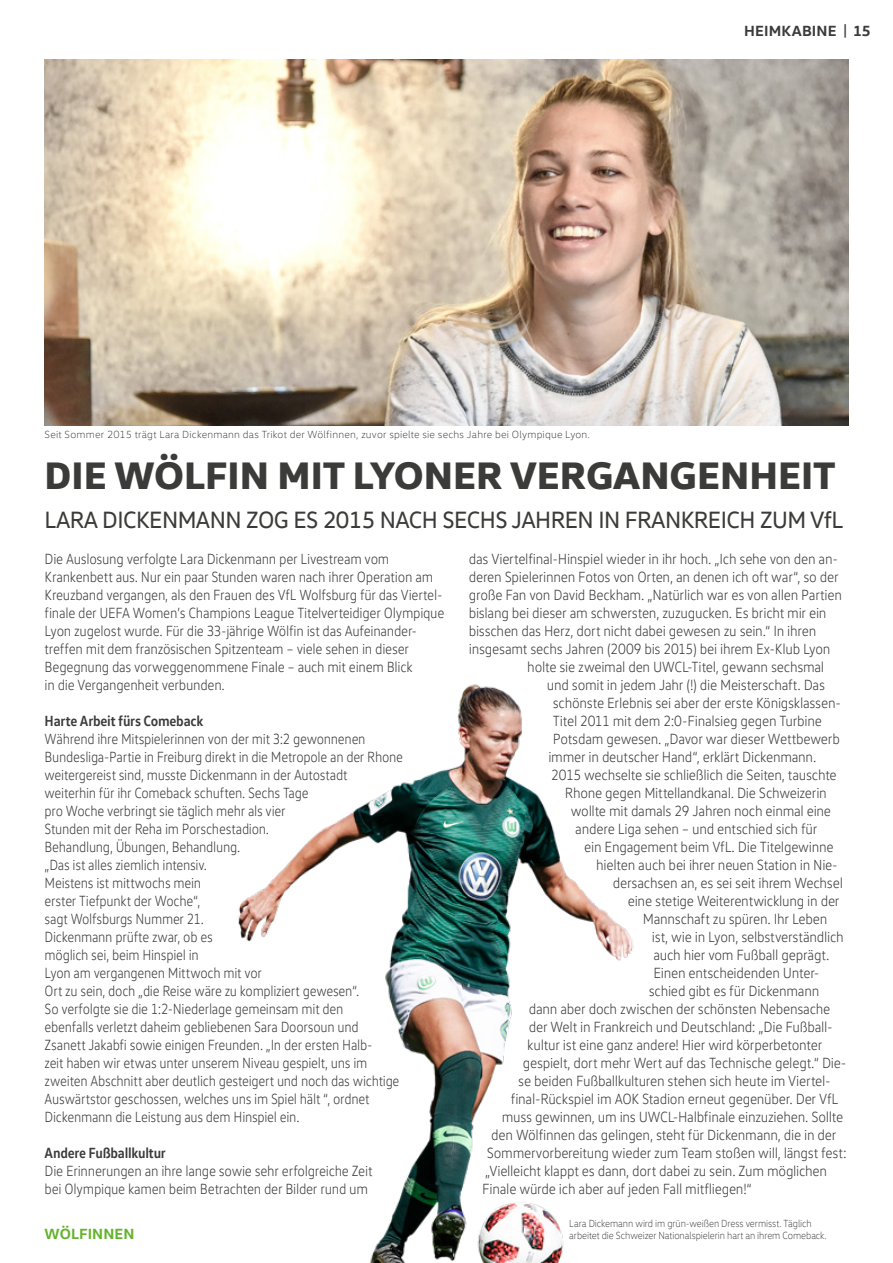
<style>
.page{position:relative;width:893px;height:1263px;background:#fff}
.page>*{position:absolute;margin:0;border:0;box-sizing:border-box;transform-origin:0 0}
.t1{font:800 39px "VW Head";color:#3b3b3a}
.t2{font:24px "VW Head";letter-spacing:-.025em;color:#3b3b3a;scale:.95 1}
.t3{font:300 15px "VW Text";letter-spacing:-.02em;color:#3b3b3a;scale:.94 1}
.t4{font:300 15px/18px "VW Text";letter-spacing:-.02em;color:#3b3b3a;scale:.9 1}
.t5{font:300 15px/18px "VW Text";letter-spacing:-.02em;color:#3b3b3a;scale:.92 1}
.t6{font:700 15px "VW Text";letter-spacing:-.02em;color:#3b3b3a;scale:.92 1}
.t7{font:700 15px "VW Head";letter-spacing:.01em;color:#3b3b3a}
.t8{font:700 15px "VW Head";letter-spacing:.005em;color:#64b32c}
.t9{font:300 10.5px/12.6px "VW Head";color:#3b3b3a;scale:.9 1}
.t10{font:300 10.5px "VW Head";letter-spacing:.02em;color:#3b3b3a}
</style>
<div class="page">
<img style="left:45px;top:60px;width:803px;height:365px">
<img style="left:238px;top:684px;width:396px;height:579px">
<p class="t7" style="left:744px;top:21px;width:128px">HEIMKABINE | 15</p>
<p class="t10" style="left:45px;top:428px;width:547px">Seit Sommer 2015 trägt Lara Dickenmann das Trikot der Wölfinnen, zuvor spielte sie sechs Jahre bei Olympique Lyon.</p>
<h1 class="t1" style="left:45px;top:449px;width:793px">DIE WÖLFIN MIT LYONER VERGANGENHEIT</h1>
<h2 class="t2" style="left:45px;top:505px;width:842px">LARA DICKENMANN ZOG ES 2015 NACH SECHS JAHREN IN FRANKREICH ZUM VfL</h2>
<p class="t5" style="left:45px;top:549px;width:436px">Die Auslosung verfolgte Lara Dickenmann per Livestream vom Krankenbett aus. Nur ein paar Stunden waren nach ihrer Operation am Kreuzband vergangen, als den Frauen des VfL Wolfsburg für das Viertel&shy;finale der UEFA Women’s Champions League Titelverteidiger Olympique Lyon zugelost wurde. Für die 33-jährige Wölfin ist das Aufeinander&shy;treffen mit dem französischen Spitzenteam – viele sehen in dieser Begegnung das vorweggenommene Finale – auch mit einem Blick<br>in die Vergangenheit verbunden.</p>
<p class="t6" style="left:45px;top:711px;width:174px">Harte Arbeit fürs Comeback</p>
<p class="t4" style="left:45px;top:729px;width:400px">Während ihre Mitspielerinnen von der mit 3:2 gewonnenen Bundesliga-Partie in Freiburg direkt in die Metropole an der Rhone weitergereist sind, musste Dickenmann in der Autostadt<br>weiterhin für ihr Comeback schuften. Sechs Tage<br>pro Woche verbringt sie täglich mehr als vier<br>Stunden mit der Reha im Porschestadion.<br>Behandlung, Übungen, Behandlung.<br>„Das ist alles ziemlich intensiv.<br>Meistens ist mittwochs mein<br>erster Tiefpunkt der Woche“,<br>sagt Wolfsburgs Nummer 21.<br>Dickenmann prüfte zwar, ob es<br>möglich sei, beim Hinspiel in<br>Lyon am vergangenen Mittwoch mit vor<br>Ort zu sein, doch „die Reise wäre zu kompliziert gewesen“.<br>So verfolgte sie die 1:2-Niederlage gemeinsam mit den<br>ebenfalls verletzt daheim gebliebenen Sara Doorsoun und Zsanett Jakabfi sowie einigen Freunden. „In der ersten Halb-<br>zeit haben wir etwas unter unserem Niveau gespielt, uns im zweiten Abschnitt aber deutlich gesteigert und noch das wichtige Auswärtstor geschossen, welches uns im Spiel hält “, ordnet Dickenmann die Leistung aus dem Hinspiel ein.</p>
<p class="t6" style="left:45px;top:1143px;width:133px">Andere Fußballkultur</p>
<p class="t5" style="left:45px;top:1161px;width:358px">Die Erinnerungen an ihre lange sowie sehr erfolgreiche Zeit bei Olympique kamen beim Betrachten der Bilder rund um</p>
<p class="t3" style="left:469px;top:550px;width:394px">das Viertelfinal-Hinspiel wieder in ihr hoch. „Ich sehe von den an-</p>
<p class="t3" style="left:469px;top:568px;width:395px">deren Spielerinnen Fotos von Orten, an denen ich oft war“, so der</p>
<p class="t3" style="left:469px;top:586px;width:398px">große Fan von David Beckham. „Natürlich war es von allen Partien</p>
<p class="t3" style="left:469px;top:604px;width:382px">bislang bei dieser am schwersten, zuzugucken. Es bricht mir ein</p>
<p class="t3" style="left:469px;top:622px;width:371px">bisschen das Herz, dort nicht dabei gewesen zu sein.“ In ihren</p>
<p class="t3" style="left:469px;top:640px;width:386px">insgesamt sechs Jahren (2009 bis 2015) bei ihrem Ex-Klub Lyon</p>
<p class="t3" style="left:527px;top:658px;width:317px">holte sie zweimal den UWCL-Titel, gewann sechsmal</p>
<p class="t3" style="left:547px;top:676px;width:297px">und somit in jedem Jahr (!) die Meisterschaft. Das</p>
<p class="t3" style="left:553px;top:694px;width:308px">schönste Erlebnis sei aber der erste Königsklassen-</p>
<p class="t3" style="left:553px;top:712px;width:288px">Titel 2011 mit dem 2:0-Finalsieg gegen Turbine</p>
<p class="t3" style="left:553px;top:730px;width:307px">Potsdam gewesen. „Davor war dieser Wettbewerb</p>
<p class="t3" style="left:548px;top:748px;width:287px">immer in deutscher Hand“, erklärt Dickenmann.</p>
<p class="t3" style="left:551px;top:766px;width:305px">2015 wechselte sie schließlich die Seiten, tauschte</p>
<p class="t3" style="left:565px;top:784px;width:280px">Rhone gegen Mittellandkanal. Die Schweizerin</p>
<p class="t3" style="left:571px;top:802px;width:278px">wollte mit damals 29 Jahren noch einmal eine</p>
<p class="t3" style="left:575px;top:820px;width:259px">andere Liga sehen – und entschied sich für</p>
<p class="t3" style="left:584px;top:838px;width:267px">ein Engagement beim VfL. Die Titelgewinne</p>
<p class="t3" style="left:596px;top:856px;width:258px">hielten auch bei ihrer neuen Station in Nie-</p>
<p class="t3" style="left:613px;top:874px;width:246px">dersachsen an, es sei seit ihrem Wechsel</p>
<p class="t3" style="left:628px;top:892px;width:227px">eine stetige Weiterentwicklung in der</p>
<p class="t3" style="left:643px;top:910px;width:198px">Mannschaft zu spüren. Ihr Leben</p>
<p class="t3" style="left:652px;top:928px;width:206px">ist, wie in Lyon, selbstverständlich</p>
<p class="t3" style="left:653px;top:946px;width:189px">auch hier vom Fußball geprägt.</p>
<p class="t3" style="left:653px;top:964px;width:178px">Einen entscheidenden Unter-</p>
<p class="t3" style="left:649px;top:982px;width:183px">schied gibt es für Dickenmann</p>
<p class="t3" style="left:529px;top:1000px;width:322px">dann aber doch zwischen der schönsten Nebensache</p>
<p class="t3" style="left:529px;top:1018px;width:325px">der Welt in Frankreich und Deutschland: „Die Fußball-</p>
<p class="t3" style="left:527px;top:1036px;width:315px">kultur ist eine ganz andere! Hier wird körperbetonter</p>
<p class="t3" style="left:523px;top:1054px;width:346px">gespielt, dort mehr Wert auf das Technische gelegt.“ Die-</p>
<p class="t3" style="left:518px;top:1072px;width:331px">se beiden Fußballkulturen stehen sich heute im Viertel-</p>
<p class="t3" style="left:511px;top:1090px;width:350px">final-Rückspiel im AOK Stadion erneut gegenüber. Der VfL</p>
<p class="t3" style="left:502px;top:1108px;width:365px">muss gewinnen, um ins UWCL-Halbfinale einzuziehen. Sollte</p>
<p class="t3" style="left:491px;top:1126px;width:369px">den Wölfinnen das gelingen, steht für Dickenmann, die in der</p>
<p class="t3" style="left:487px;top:1144px;width:384px">Sommervorbereitung wieder zum Team stoßen will, längst fest:</p>
<p class="t3" style="left:485px;top:1162px;width:365px">„Vielleicht klappt es dann, dort dabei zu sein. Zum möglichen</p>
<p class="t3" style="left:482px;top:1180px;width:288px">Finale würde ich aber auf jeden Fall mitfliegen!“</p>
<p class="t8" style="left:45px;top:1224px;width:92px">WÖLFINNEN</p>
<p class="t9" style="left:569px;top:1216px;width:288px">Lara Dickemann wird im grün-weißen Dress vermisst. Täglich arbeitet die Schweizer Nationalspielerin hart an ihrem Comeback.</p>
</div>
